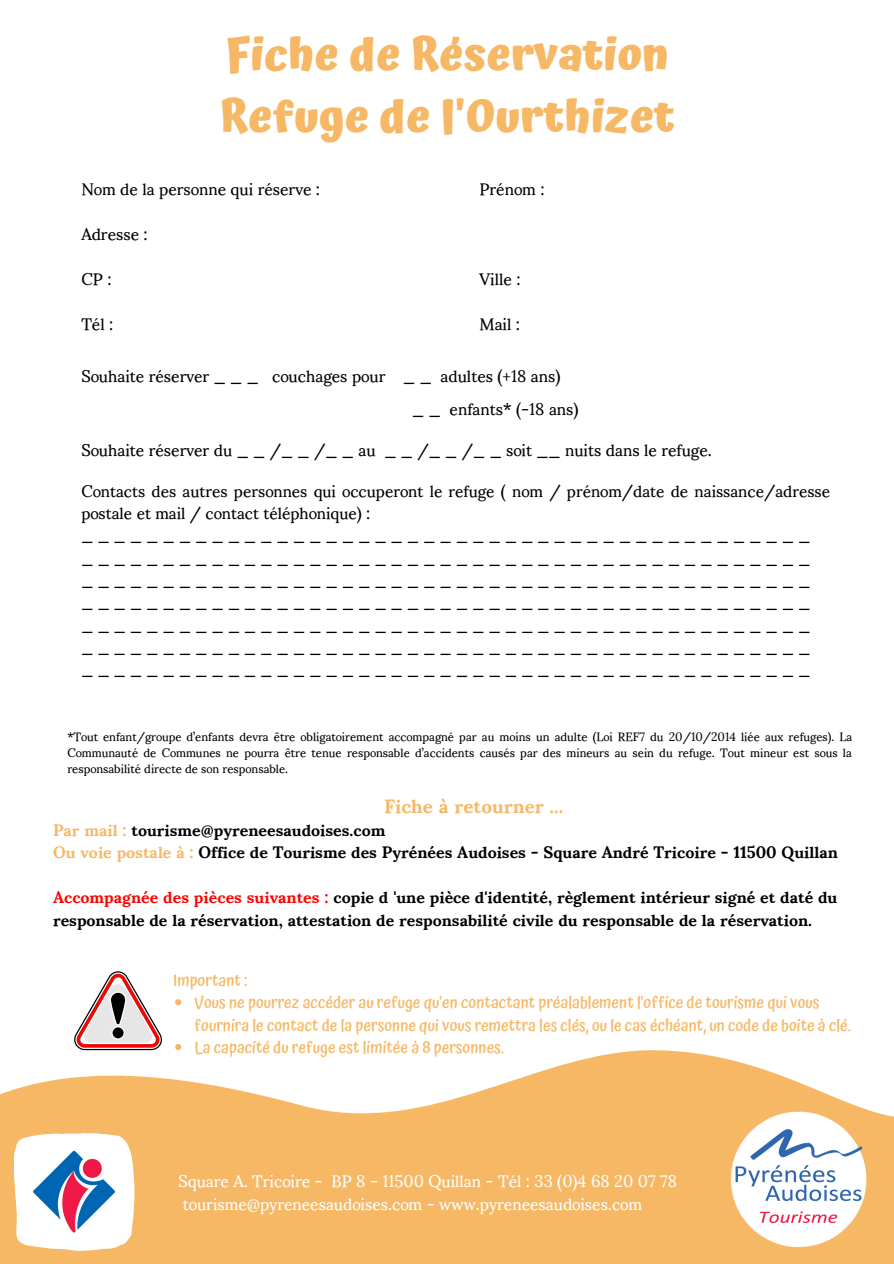
<style>
.page{position:relative;width:894px;height:1264px;background:#fff}
.page>*{position:absolute;margin:0;border:0;box-sizing:border-box;transform-origin:0 0}
.t1{font:700 45px "Atma";color:#f6b865}
.t2{font:700 19.5px "Sumana";color:#f6b865}
.t3{font:700 16.5px/22.5px "Sumana";color:#000}
.t4{font:500 16.5px/22.4px "Atma";color:#f6b865}
.t5{font:16.5px "Sumana";color:#000}
.t6{font:16.5px "Sumana";color:#fff}
.t7{font:16.35px/22.2px "Sumana";color:#000}
.t8{font:12px/16px "Sumana";color:#000;text-align:justify}
.s1{color:#f6b865}
.s2{color:#f00}
</style>
<div class="page">
<svg style="left:0;top:1050px;width:893px;height:213px;fill:#f6b865"></svg>
<img style="left:727px;top:1108px;width:142px;height:142px;border-radius:50%">
<img style="left:14px;top:1132px;width:120px;height:118px">
<svg style="left:74px;top:971px;width:88px;height:79px"></svg>
<svg style="left:175px;top:999px;width:6px;height:6px"></svg>
<svg style="left:175px;top:1044px;width:6px;height:6px"></svg>
<p class="t1" style="left:225px;top:28px;width:445px">Fiche de Réservation</p>
<p class="t1" style="left:219px;top:90px;width:457px">Refuge de l'Ourthizet</p>
<p class="t5" style="left:81px;top:179px;width:240px">Nom de la personne qui réserve :</p>
<p class="t5" style="left:81px;top:224px;width:68px">Adresse :</p>
<p class="t5" style="left:81px;top:269px;width:32px">CP :</p>
<p class="t5" style="left:81px;top:314px;width:33px">Tél :</p>
<p class="t5" style="left:479px;top:179px;width:66px">Prénom :</p>
<p class="t5" style="left:479px;top:269px;width:42px">Ville :</p>
<p class="t5" style="left:479px;top:314px;width:42px">Mail :</p>
<p class="t5" style="left:81px;top:366px;width:480px">Souhaite réserver _ _ _ couchages pour _ _ adultes (+18 ans)</p>
<p class="t5" style="left:412px;top:400px;width:168px">_ _ enfants* (-18 ans)</p>
<p class="t5" style="left:81px;top:441px;width:632px">Souhaite réserver du _ _ /_ _ /_ _ au _ _ /_ _ /_ _ soit __ nuits dans le refuge.</p>
<p class="t7" style="left:81px;top:480px;width:750px">Contacts des autres personnes qui occuperont le refuge ( nom / prénom/date de naissance/adresse postale et mail / contact téléphonique) :</p>
<p class="t7" style="left:81px;top:524px;width:730px">_____________________________________________</p>
<p class="t7" style="left:81px;top:547px;width:730px">_____________________________________________</p>
<p class="t7" style="left:81px;top:569px;width:730px">_____________________________________________</p>
<p class="t7" style="left:81px;top:591px;width:730px">_____________________________________________</p>
<p class="t7" style="left:81px;top:613px;width:730px">_____________________________________________</p>
<p class="t7" style="left:81px;top:636px;width:730px">_____________________________________________</p>
<p class="t7" style="left:81px;top:658px;width:730px">_____________________________________________</p>
<p class="t8" style="left:67px;top:728px;width:786px">*Tout enfant/groupe d’enfants devra être obligatoirement accompagné par au moins un adulte (Loi REF7 du 20/10/2014 liée aux refuges). La Communauté de Communes ne pourra être tenue responsable d’accidents causés par des mineurs au sein du refuge. Tout mineur est sous la responsabilité directe de son responsable.</p>
<p class="t2" style="left:384px;top:795px;width:181px">Fiche à retourner ...</p>
<p class="t3" style="left:53px;top:818px;width:334px"><span class="s1">Par mail :</span> tourisme@pyreneesaudoises.com</p>
<p class="t3" style="left:53px;top:841px;width:786px"><span class="s1">Ou voie postale à :</span> Office de Tourisme des Pyrénées Audoises - Square André Tricoire - 11500 Quillan</p>
<p class="t3" style="left:53px;top:886px;width:785px"><span class="s2">Accompagnée des pièces suivantes :</span> copie d 'une pièce d'identité, règlement intérieur signé et daté du responsable de la réservation, attestation de responsabilité civile du responsable de la réservation.</p>
<p class="t4" style="left:173px;top:969px;width:76px">Important :</p>
<p class="t4" style="left:194px;top:991px;width:657px">Vous ne pourrez accéder au refuge qu'en contactant préalablement l'office de tourisme qui vous fournira le contact de la personne qui vous remettra les clés, ou le cas échéant, un code de boite à clé.</p>
<p class="t4" style="left:194px;top:1036px;width:311px">La capacité du refuge est limitée à 8 personnes.</p>
<p class="t6" style="left:178px;top:1171px;width:500px">Square A. Tricoire - BP 8 - 11500 Quillan - Tél : 33 (0)4 68 20 07 78</p>
<p class="t6" style="left:183px;top:1194px;width:460px">tourisme@pyreneesaudoises.com - www.pyreneesaudoises.com</p>
</div>
